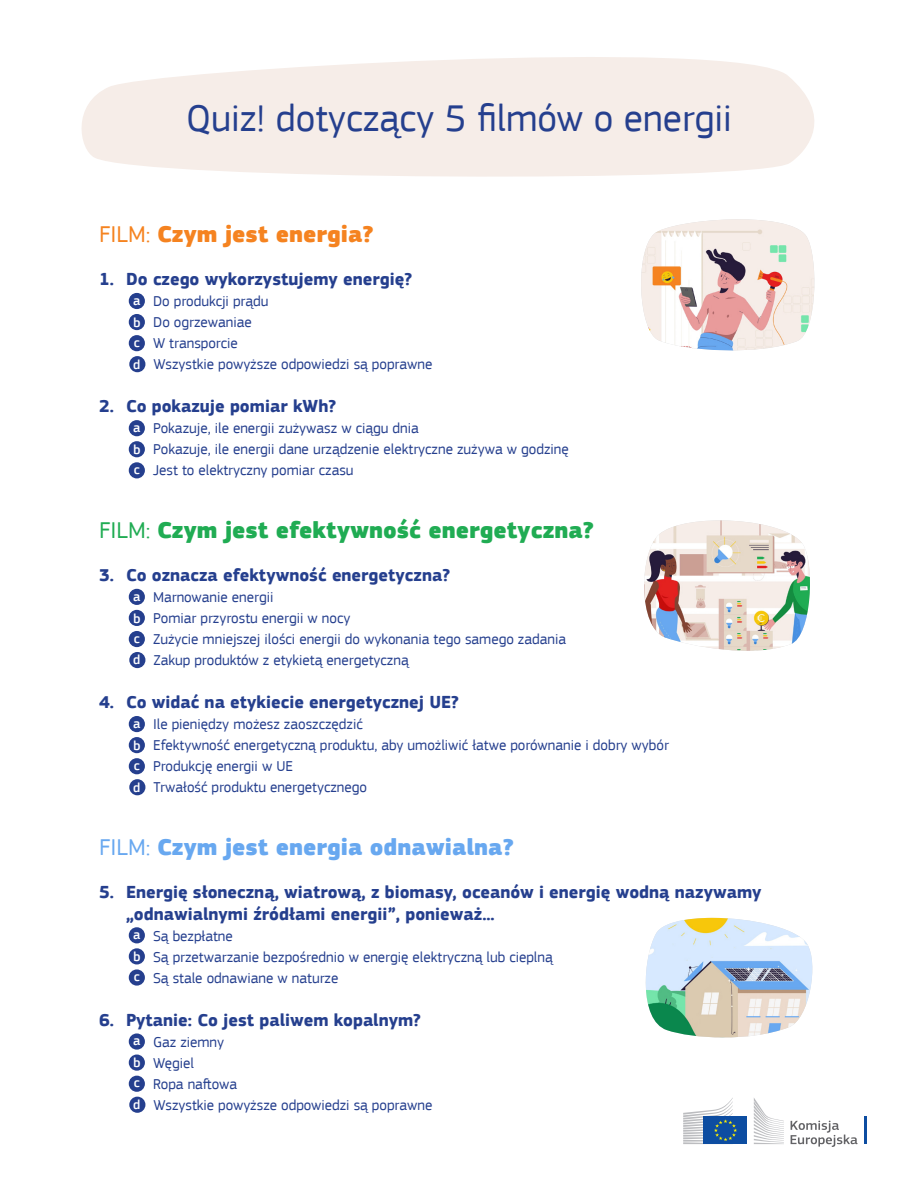
<style>
.page{position:relative;width:918px;height:1188px;background:#fff}
.page>*{position:absolute;margin:0;border:0;box-sizing:border-box;transform-origin:0 0}
.t1{font:39px "EC Square Sans Pro";color:#253f8e}
.Video{font:900 24px "EC Square Sans Pro Extra";color:#20ac53}
.Video-2{font:900 24px "EC Square Sans Pro Extra";color:#68a8f0}
.Video-3{font:900 24px "EC Square Sans Pro Extra";color:#f58320}
.Questions{font:700 18px/21.6px "EC Square Sans Pro";color:#253f8e}
.Answers{font:15px "EC Square Sans Pro";color:#253f8e}
.t2{font:500 13.5px "EC Square Sans Pro";color:#fff}
.s1{font-family:"EC Square Sans Pro";font-weight:400}
</style>
<div class="page">
<svg style="left:81px;top:57px;width:733px;height:120px;background:#f7efea"></svg>
<div style="left:129px;top:293px;width:16px;height:16px;background:#253f8e;border-radius:50%"></div>
<div style="left:129px;top:314px;width:16px;height:16px;background:#253f8e;border-radius:50%"></div>
<div style="left:129px;top:335px;width:16px;height:16px;background:#253f8e;border-radius:50%"></div>
<div style="left:129px;top:356px;width:16px;height:16px;background:#253f8e;border-radius:50%"></div>
<div style="left:129px;top:420px;width:16px;height:16px;background:#253f8e;border-radius:50%"></div>
<div style="left:129px;top:441px;width:16px;height:16px;background:#253f8e;border-radius:50%"></div>
<div style="left:129px;top:462px;width:16px;height:16px;background:#253f8e;border-radius:50%"></div>
<div style="left:129px;top:589px;width:16px;height:16px;background:#253f8e;border-radius:50%"></div>
<div style="left:129px;top:610px;width:16px;height:16px;background:#253f8e;border-radius:50%"></div>
<div style="left:129px;top:631px;width:16px;height:16px;background:#253f8e;border-radius:50%"></div>
<div style="left:129px;top:652px;width:16px;height:16px;background:#253f8e;border-radius:50%"></div>
<div style="left:129px;top:716px;width:16px;height:16px;background:#253f8e;border-radius:50%"></div>
<div style="left:129px;top:737px;width:16px;height:16px;background:#253f8e;border-radius:50%"></div>
<div style="left:129px;top:758px;width:16px;height:16px;background:#253f8e;border-radius:50%"></div>
<div style="left:129px;top:779px;width:16px;height:16px;background:#253f8e;border-radius:50%"></div>
<div style="left:129px;top:927px;width:16px;height:16px;background:#253f8e;border-radius:50%"></div>
<div style="left:129px;top:948px;width:16px;height:16px;background:#253f8e;border-radius:50%"></div>
<div style="left:129px;top:969px;width:16px;height:17px;background:#253f8e;border-radius:50%"></div>
<div style="left:129px;top:1033px;width:16px;height:17px;background:#253f8e;border-radius:50%"></div>
<div style="left:129px;top:1055px;width:16px;height:16px;background:#253f8e;border-radius:50%"></div>
<div style="left:129px;top:1076px;width:16px;height:16px;background:#253f8e;border-radius:50%"></div>
<div style="left:129px;top:1097px;width:16px;height:16px;background:#253f8e;border-radius:50%"></div>
<img style="left:641px;top:219px;width:174px;height:132px">
<img style="left:644px;top:520px;width:166px;height:131px">
<img style="left:645px;top:918px;width:168px;height:120px">
<svg style="left:791px;top:1121px;width:67px;height:26px"></svg>
<hr style="left:864px;top:1117px;width:3px;height:27px;background:#0d4da1">
<svg style="left:754px;top:1098px;width:30px;height:46px"></svg>
<div style="left:704px;top:1117px;width:43px;height:27px;background:#0d4da1"></div>
<svg style="left:683px;top:1098px;width:54px;height:46px"></svg>
<p class="t1" style="left:186px;top:96px;width:547px">Quiz! dotyczący 5 filmów o energii</p>
<p class="Video-3" style="left:99px;top:219px;width:277px"><span class="s1">FILM:</span> Czym jest energia?</p>
<p class="Questions" style="left:99px;top:269px;width:315px">1. Do czego wykorzystujemy energię?</p>
<p class="t2" style="left:133px;top:292px;width:9px">a</p>
<p class="Answers" style="left:153px;top:293px;width:117px">Do produkcji prądu</p>
<p class="t2" style="left:133px;top:314px;width:9px">b</p>
<p class="Answers" style="left:153px;top:314px;width:100px">Do ogrzewaniae</p>
<p class="t2" style="left:134px;top:334px;width:8px">c</p>
<p class="Answers" style="left:153px;top:335px;width:86px">W transporcie</p>
<p class="t2" style="left:133px;top:356px;width:9px">d</p>
<p class="Answers" style="left:154px;top:356px;width:280px">Wszystkie powyższe odpowiedzi są poprawne</p>
<p class="Questions" style="left:99px;top:396px;width:239px">2. Co pokazuje pomiar kWh?</p>
<p class="t2" style="left:133px;top:420px;width:9px">a</p>
<p class="Answers" style="left:153px;top:420px;width:267px">Pokazuje, ile energii zużywasz w ciągu dnia</p>
<p class="t2" style="left:133px;top:442px;width:9px">b</p>
<p class="Answers" style="left:153px;top:441px;width:417px">Pokazuje, ile energii dane urządzenie elektryczne zużywa w godzinę</p>
<p class="t2" style="left:134px;top:462px;width:8px">c</p>
<p class="Answers" style="left:153px;top:462px;width:202px">Jest to elektryczny pomiar czasu</p>
<p class="Video" style="left:99px;top:515px;width:497px"><span class="s1">FILM:</span> Czym jest efektywność energetyczna?</p>
<p class="Questions" style="left:99px;top:565px;width:353px">3. Co oznacza efektywność energetyczna?</p>
<p class="t2" style="left:133px;top:588px;width:9px">a</p>
<p class="Answers" style="left:153px;top:588px;width:122px">Marnowanie energii</p>
<p class="t2" style="left:133px;top:610px;width:9px">b</p>
<p class="Answers" style="left:153px;top:609px;width:199px">Pomiar przyrostu energii w nocy</p>
<p class="t2" style="left:134px;top:630px;width:8px">c</p>
<p class="Answers" style="left:153px;top:630px;width:415px">Zużycie mniejszej ilości energii do wykonania tego samego zadania</p>
<p class="t2" style="left:133px;top:652px;width:9px">d</p>
<p class="Answers" style="left:154px;top:651px;width:257px">Zakup produktów z etykietą energetyczną</p>
<p class="Questions" style="left:99px;top:692px;width:362px">4. Co widać na etykiecie energetycznej UE?</p>
<p class="t2" style="left:133px;top:716px;width:9px">a</p>
<p class="Answers" style="left:153px;top:716px;width:211px">Ile pieniędzy możesz zaoszczędzić</p>
<p class="t2" style="left:133px;top:738px;width:9px">b</p>
<p class="Answers" style="left:153px;top:737px;width:517px">Efektywność energetyczną produktu, aby umożliwić łatwe porównanie i dobry wybór</p>
<p class="t2" style="left:134px;top:757px;width:8px">c</p>
<p class="Answers" style="left:153px;top:758px;width:142px">Produkcję energii w UE</p>
<p class="t2" style="left:133px;top:779px;width:9px">d</p>
<p class="Answers" style="left:154px;top:779px;width:215px">Trwałość produktu energetycznego</p>
<p class="Video-2" style="left:99px;top:832px;width:417px"><span class="s1">FILM:</span> Czym jest energia odnawialna?</p>
<p class="Questions" style="left:126px;top:882px;width:637px;text-indent:-27px">5. Energię słoneczną, wiatrową, z biomasy, oceanów i energię wodną nazywamy „odnawialnymi źródłami energii”, ponieważ...</p>
<p class="t2" style="left:133px;top:927px;width:9px">a</p>
<p class="Answers" style="left:153px;top:927px;width:81px">Są bezpłatne</p>
<p class="t2" style="left:133px;top:949px;width:9px">b</p>
<p class="Answers" style="left:153px;top:948px;width:401px">Są przetwarzanie bezpośrednio w energię elektryczną lub cieplną</p>
<p class="t2" style="left:134px;top:969px;width:8px">c</p>
<p class="Answers" style="left:153px;top:969px;width:187px">Są stale odnawiane w naturze</p>
<p class="Questions" style="left:99px;top:1010px;width:324px">6. Pytanie: Co jest paliwem kopalnym?</p>
<p class="t2" style="left:133px;top:1033px;width:9px">a</p>
<p class="Answers" style="left:153px;top:1033px;width:73px">Gaz ziemny</p>
<p class="t2" style="left:133px;top:1055px;width:9px">b</p>
<p class="Answers" style="left:153px;top:1054px;width:43px">Węgiel</p>
<p class="t2" style="left:134px;top:1075px;width:8px">c</p>
<p class="Answers" style="left:153px;top:1075px;width:86px">Ropa naftowa</p>
<p class="t2" style="left:133px;top:1097px;width:9px">d</p>
<p class="Answers" style="left:154px;top:1096px;width:280px">Wszystkie powyższe odpowiedzi są poprawne</p>
</div>
